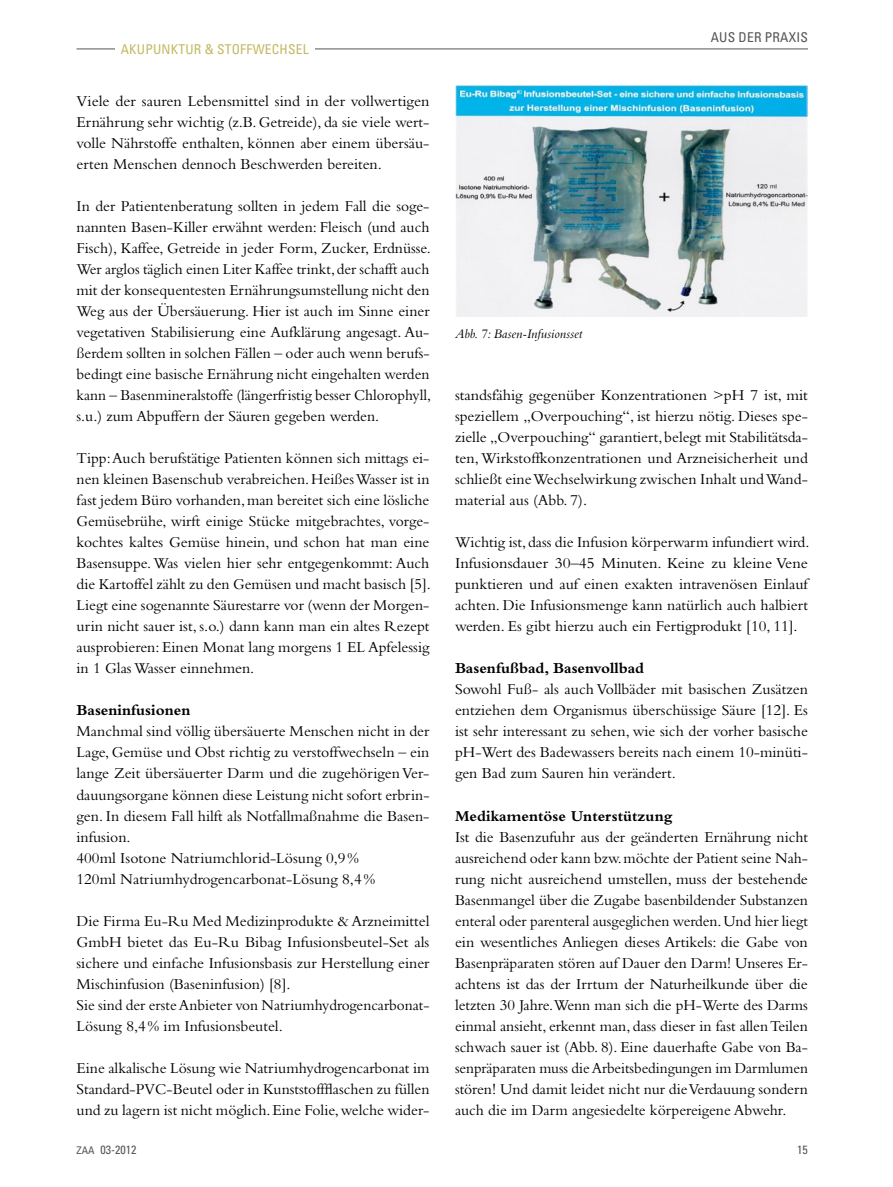
<style>
.page{position:relative;width:893px;height:1187px;background:#fff}
.page>*{position:absolute;margin:0;border:0;box-sizing:border-box;transform-origin:0 0}
.t1{font:15.75px/21px "Bembo";color:#000;text-align:justify}
.t2{font:700 15.75px "Bembo";color:#000}
.t3{font:italic 13.5px "Bembo";color:#000}
.t4{font:condensed 13.5px "Univers LT";letter-spacing:.015em;color:#c3ba64}
.t5{font:condensed 13.5px "Univers LT";letter-spacing:.015em;color:#565656}
.t6{font:condensed 12px "Univers LT";color:#565656}
.s1{font-size:10.5px}
</style>
<div class="page">
<hr style="left:77px;top:49px;width:731px;height:1px;background:#565656">
<div style="left:115px;top:43px;width:200px;height:13px;background:#fff"></div>
<img style="left:455px;top:85px;width:353px;height:231px">
<p class="t4" style="left:121px;top:40px;width:189px">AKUPUNKTUR &amp; STOFFWECHSEL</p>
<p class="t1" style="left:77px;top:90px;width:354px">Viele der sauren Lebensmittel sind in der vollwertigen Ernährung sehr wichtig (z.B. Getreide), da sie viele wert&shy;volle Nährstoffe enthalten, können aber einem übersäu&shy;erten Menschen dennoch Beschwerden bereiten.</p>
<p class="t1" style="left:77px;top:195px;width:356px">In der Patientenberatung sollten in jedem Fall die soge&shy;nannten Basen-Killer erwähnt werden: Fleisch (und auch Fisch), Kaffee, Getreide in jeder Form, Zucker, Erdnüsse.<br>Wer arglos täglich einen Liter Kaffee trinkt, der schafft auch mit der konsequentesten Ernährungsumstellung nicht den Weg aus der Übersäuerung. Hier ist auch im Sinne einer vegetativen Stabilisierung eine Aufklärung angesagt. Au&shy;ßerdem sollten in solchen Fällen – oder auch wenn berufs&shy;bedingt eine basische Ernährung nicht eingehalten werden kann – Basenmineralstoffe (längerfristig besser Chlorophyll, s.u.) zum Abpuffern der Säuren gegeben werden.</p>
<p class="t1" style="left:77px;top:447px;width:356px">Tipp: Auch berufstätige Patienten können sich mittags ei&shy;nen kleinen Basenschub verabreichen. Heißes Wasser ist in fast jedem Büro vorhanden, man bereitet sich eine lösliche Gemüsebrühe, wirft einige Stücke mitgebrachtes, vorge&shy;kochtes kaltes Gemüse hinein, und schon hat man eine Basensuppe. Was vielen hier sehr entgegenkommt: Auch die Kartoffel zählt zu den Gemüsen und macht basisch [5].<br>Liegt eine sogenannte Säurestarre vor (wenn der Morgen&shy;urin nicht sauer ist, s.o.) dann kann man ein altes Rezept ausprobieren: Einen Monat lang morgens 1 EL Apfelessig in 1 Glas Wasser einnehmen.</p>
<p class="t2" style="left:77px;top:701px;width:115px">Baseninfusionen</p>
<p class="t1" style="left:77px;top:720px;width:354px;text-align:left">Manchmal sind völlig übersäuerte Menschen nicht in der Lage, Gemüse und Obst richtig zu verstoffwechseln – ein lange Zeit übersäuerter Darm und die zugehörigen Ver&shy;dauungsorgane können diese Leistung nicht sofort erbrin&shy;gen. In diesem Fall hilft als Notfallmaßnahme die Basen&shy;infusion.<br>400ml Isotone Natriumchlorid-Lösung 0,9%<br>120ml Natriumhydrogencarbonat-Lösung 8,4%</p>
<p class="t1" style="left:77px;top:909px;width:354px;text-align:left">Die Firma Eu-Ru Med Medizinprodukte &amp; Arzneimittel GmbH bietet das Eu-Ru Bibag Infusionsbeutel-Set als sichere und einfache Infusionsbasis zur Herstellung einer Mischinfusion (Baseninfusion) [8].<br>Sie sind der erste Anbieter von Natriumhydrogencarbonat-Lösung 8,4% im Infusionsbeutel.</p>
<p class="t1" style="left:77px;top:1056px;width:354px">Eine alkalische Lösung wie Natriumhydrogencarbonat im Standard-PVC-Beutel oder in Kunststoffflaschen zu füllen und zu lagern ist nicht möglich. Eine Folie, welche wider-</p>
<p class="t3" style="left:455px;top:326px;width:129px">Abb. 7: Basen-Infusionsset</p>
<p class="t5" style="left:711px;top:28px;width:99px">AUS DER PRAXIS</p>
<p class="t1" style="left:455px;top:384px;width:354px">standsfähig gegenüber Konzentrationen &gt;pH 7 ist, mit speziellem „Overpouching“, ist hierzu nötig. Dieses spe&shy;zielle „Overpouching“ garantiert, belegt mit Stabilitätsda&shy;ten, Wirkstoffkonzentrationen und Arzneisicherheit und schließt eine Wechselwirkung zwischen Inhalt und Wand&shy;material aus (Abb. 7).</p>
<p class="t1" style="left:455px;top:531px;width:356px">Wichtig ist, dass die Infusion körperwarm infundiert wird.<br>Infusionsdauer 30–45 Minuten. Keine zu kleine Vene punktieren und auf einen exakten intravenösen Einlauf achten. Die Infusionsmenge kann natürlich auch halbiert werden. Es gibt hierzu auch ein Fertigprodukt [10, 11].</p>
<p class="t2" style="left:455px;top:659px;width:191px">Basenfußbad, Basenvollbad</p>
<p class="t1" style="left:455px;top:678px;width:354px">Sowohl Fuß- als auch Vollbäder mit basischen Zusätzen entziehen dem Organismus überschüssige Säure [12]. Es ist sehr interessant zu sehen, wie sich der vorher basische pH-Wert des Badewassers bereits nach einem 10-minüti&shy;gen Bad zum Sauren hin verändert.</p>
<p class="t2" style="left:455px;top:806px;width:219px">Medikamentöse Unterstützung</p>
<p class="t1" style="left:455px;top:825px;width:354px">Ist die Basenzufuhr aus der geänderten Ernährung nicht ausreichend oder kann bzw. möchte der Patient seine Nah&shy;rung nicht ausreichend umstellen, muss der bestehende Basenmangel über die Zugabe basenbildender Substanzen enteral oder parenteral ausgeglichen werden. Und hier liegt ein wesentliches Anliegen dieses Artikels: die Gabe von Basenpräparaten stören auf Dauer den Darm! Unseres Er&shy;achtens ist das der Irrtum der Naturheilkunde über die letzten 30 Jahre.Wenn man sich die pH-Werte des Darms einmal ansieht, erkennt man, dass dieser in fast allen Teilen schwach sauer ist (Abb. 8). Eine dauerhafte Gabe von Ba&shy;senpräparaten muss die Arbeitsbedingungen im Darmlumen stören! Und damit leidet nicht nur die Verdauung sondern auch die im Darm angesiedelte körpereigene Abwehr.</p>
<p class="t6" style="left:77px;top:1141px;width:62px"><span class="s1">ZAA</span> 03-2012</p>
<p class="t6" style="left:797px;top:1141px;width:12px">15</p>
</div>
